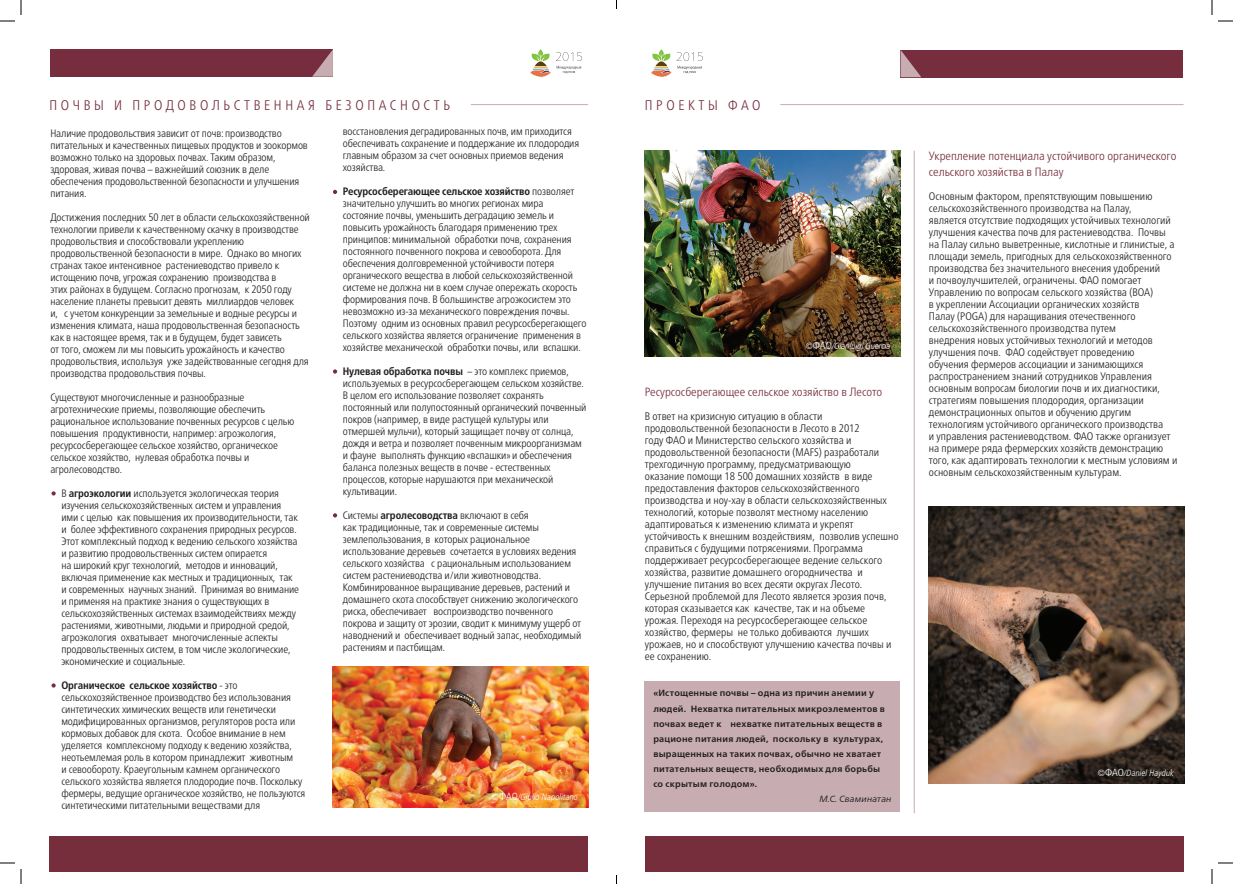
<style>
.page{position:relative;width:1233px;height:884px;background:#fff}
.page>*{position:absolute;margin:0;border:0;box-sizing:border-box;transform-origin:0 0}
.t1{font:300 condensed 14px "Frutiger Neue LTCYR";letter-spacing:.35em;color:#762e3d}
.t2{font:300 condensed 12px/16px "Frutiger Neue LTCYR";color:#762e3d}
.t3{font:300 condensed 11px/12px "Frutiger Neue LTCYR";color:#231f20}
.t4{font:300 condensed 10.8px/12px "Frutiger Neue LTCYR";letter-spacing:-.01em;color:#231f20}
.t5{font:700 9px/15px "Frutiger Neue LTCYR";letter-spacing:.02em;color:#231f20}
.t6{font:italic 300 condensed 9px "Frutiger LT Pro";color:#fff}
.t7{font:italic 9px "Frutiger Neue LTCYR";letter-spacing:.005em;color:#231f20}
.s1{font-weight:700}
.s2{font-family:"Frutiger Neue LTCYR";font-style:normal;font-size:10.3px}
</style>
<div class="page">
<div style="left:645px;top:836px;width:538px;height:35px;background:#762e3d"></div>
<div style="left:49px;top:836px;width:539px;height:35px;background:#762e3d"></div>
<div style="left:900px;top:50px;width:283px;height:27px;background:#762d3d"></div>
<svg style="left:900px;top:50px;width:21px;height:27px"></svg>
<img style="left:645px;top:151px;width:255px;height:205px">
<img style="left:928px;top:506px;width:256px;height:278px">
<div style="left:50px;top:49px;width:283px;height:28px;background:#762d3d"></div>
<svg style="left:312px;top:49px;width:21px;height:28px"></svg>
<hr style="left:914px;top:151px;width:1px;height:662px;background:#c7acb2">
<hr style="left:780px;top:104px;width:403px;height:1px;background:#c7acb2">
<div style="left:645px;top:681px;width:255px;height:130px;background:#c7acb2"></div>
<svg style="left:51px;top:491px;width:5px;height:4px"></svg>
<svg style="left:51px;top:683px;width:5px;height:5px"></svg>
<svg style="left:333px;top:190px;width:4px;height:4px"></svg>
<svg style="left:333px;top:513px;width:4px;height:4px"></svg>
<svg style="left:333px;top:369px;width:4px;height:5px"></svg>
<img style="left:333px;top:667px;width:255px;height:140px">
<hr style="left:471px;top:104px;width:117px;height:1px;background:#c7acb2">
<svg style="left:651px;top:49px;width:52px;height:28px"></svg>
<svg style="left:530px;top:49px;width:52px;height:28px"></svg>
<svg style="left:1218px;top:20px;width:15px;height:2px"></svg>
<svg style="left:1218px;top:862px;width:15px;height:2px"></svg>
<svg style="left:0;top:0;width:22px;height:22px"></svg>
<svg style="left:0;top:862px;width:22px;height:22px"></svg>
<svg style="left:1211px;top:0;width:1px;height:15px"></svg>
<svg style="left:1211px;top:869px;width:1px;height:15px"></svg>
<p class="t1" style="left:49px;top:97px;width:402px">П оч вы и продовольственн ая б езопасн ость</p>
<p class="t4" style="left:50px;top:127px;width:259px">Наличие продовольствия зависит от почв: производство питательных и качественных пищевых продуктов и зоокормов возможно только на здоровых почвах. Таким образом, здоровая, живая почва – важнейший союзник в деле обеспечения продовольственной безопасности и улучшения питания.</p>
<p class="t4" style="left:50px;top:211px;width:261px">Достижения последних 50 лет в области сельскохозяйственной технологии привели к качественному скачку в производстве продовольствия и способствовали укреплению продовольственной безопасности в мире. Однако во многих странах такое интенсивное растениеводство привело к истощению почв, угрожая сохранению производства в<br>этих районах в будущем. Согласно прогнозам, к 2050 году население планеты превысит девять миллиардов человек<br>и, с учетом конкуренции за земельные и водные ресурсы и изменения климата, наша продовольственная безопасность как в настоящее время, так и в будущем, будет зависеть<br>от того, сможем ли мы повысить урожайность и качество продовольствия, используя уже задействованные сегодня для производства продовольствия почвы.</p>
<p class="t4" style="left:50px;top:391px;width:245px">Существуют многочисленные и разнообразные агротехнические приемы, позволяющие обеспечить рациональное использование почвенных ресурсов с целью повышения продуктивности, например: агроэкология, ресурсосберегающее сельское хозяйство, органическое сельское хозяйство, нулевая обработка почвы и агролесоводство.</p>
<p class="t4" style="left:61px;top:488px;width:239px">В <span class="s1">агроэкологии</span> используется экологическая теория изучения сельскохозяйственных систем и управления ими с целью как повышения их производительности, так и более эффективного сохранения природных ресурсов.<br>Этот комплексный подход к ведению сельского хозяйства и развитию продовольственных систем опирается<br>на широкий круг технологий, методов и инноваций, включая применение как местных и традиционных, так и современных научных знаний. Принимая во внимание и применяя на практике знания о существующих в сельскохозяйственных системах взаимодействиях между растениями, животными, людьми и природной средой, агроэкология охватывает многочисленные аспекты продовольственных систем, в том числе экологические, экономические и социальные.</p>
<p class="t4" style="left:61px;top:680px;width:245px"><span class="s1">Органическое сельское хозяйство</span> - это сельскохозяйственное производство без использования синтетических химических веществ или генетически модифицированных организмов, регуляторов роста или кормовых добавок для скота. Особое внимание в нем уделяется комплексному подходу к ведению хозяйства, неотьемлемая роль в котором принадлежит животным<br>и севообороту. Краеугольным камнем органического сельского хозяйства является плодородие почв. П оскольку фермеры, ведущие органическое хозяйство, не пользуются синтетическими питательными веществами для</p>
<p class="t4" style="left:343px;top:125px;width:238px">восстановления деградированных почв, им приходится обеспечивать сохранение и поддержание их плодородия главным образом за счет основных приемов ведения хозяйства.</p>
<p class="t4" style="left:343px;top:185px;width:245px"><span class="s1">Ресурсосберегающее сельское хозяйство</span> позволяет значительно улучшить во многих регионах мира состояние почвы, уменьшить деградацию земель и повысить урожайность благодаря применению трех принципов: минимальной обработки почв, сохранения постоянного почвенного покрова и севооборота. Для обеспечения долговременной устойчивости потеря органического вещества в любой сельскохозяйственной системе не должна ни в коем случае опережать скорость формирования почв. В большинстве агроэкосистем это невозможно из-за механического повреждения почвы.<br>П оэтому одним из основных правил ресурсосберегающего сельского хозяйства является ограничение применения в хозяйстве механической обработки почвы, или вспашки.</p>
<p class="t4" style="left:343px;top:365px;width:245px"><span class="s1">Нулевая обработка почвы</span> – это комплекс приемов, используемых в ресурсосберегающем сельском хозяйстве.<br>В целом его использование позволяет сохранять постоянный или полупостоянный органический почвенный покров (например, в виде растущей культуры или отмершей мульчи), который защищает почву от солнца, дождя и ветра и позволяет почвенным микроорганизмам и фауне выполнять функцию «вспашки» и обеспечения баланса полезных веществ в почве - естественных процессов, которые нарушаются при механической культивации.</p>
<p class="t4" style="left:343px;top:509px;width:240px">Системы <span class="s1">агролесоводства</span> включают в себя<br>как традиционные, так и современные системы землепользования, в которых рациональное использование деревьев сочетается в условиях ведения сельского хозяйства с рациональным использованием систем растениеводства и/или животноводства.<br>Комбинированное выращивание деревьев, растений и домашнего скота способствует снижению экологического риска, обеспечивает воспроизводство почвенного покрова и защиту от эрозии, сводит к минимуму ущерб от наводнений и обеспечивает водный запас, необходимый растениям и пастбищам.</p>
<p class="t6" style="left:492px;top:792px;width:88px">©<span class="s2">ФАО</span>/Giulio Napolitano</p>
<p class="t1" style="left:645px;top:97px;width:11px">ПРОЕКТ</p>
<p class="t1" style="left:708px;top:97px;width:44px">Ы ФАО</p>
<p class="t6" style="left:805px;top:341px;width:86px">©<span class="s2">ФАО</span>/Gianluigi Guercia</p>
<p class="t2" style="left:645px;top:383px;width:239px">Ресурсосберегающее сельское хозяйство в Лесото</p>
<p class="t3" style="left:645px;top:410px;width:255px">В ответ на кризисную ситуацию в области продовольственной безопасности в Лесото в 2012<br>году ФАО и Министерство сельского хозяйства и продовольственной безопасности (MAFS) разработали трехгодичную программу, предусматривающую<br>оказание помощи 18 500 домашних хозяйств в виде предоставления факторов сельскохозяйственного производства и ноу-хау в области сельскохозяйственных технологий, которые позволят местному населению адаптироваться к изменению климата и укрепят устойчивость к внешним воздействиям, позволив успешно справиться с будущими потрясениями. П рограмма поддерживает ресурсосберегающее ведение сельского хозяйства, развитие домашнего огородничества и улучшение питания во всех десяти округах Лесото.<br>Серьезной проблемой для Лесото является эрозия почв, которая сказывается как качестве, так и на объеме урожая. П ереходя на ресурсосберегающее сельское хозяйство, фермеры не только добиваются лучших урожаев, но и способствуют улучшению качества почвы и ее сохранению.</p>
<p class="t5" style="left:653px;top:686px;width:233px">«Истощенные почвы – одна из причин анемии у людей. Нехватка питательных микроэлементов в почвах ведет к нехватке питательных веществ в рационе питания людей, поскольку в культурах, выращенных на таких почвах, обычно не хватает питательных веществ, необходимых для борьбы со скрытым голодом».</p>
<p class="t7" style="left:819px;top:793px;width:73px">М.С. Сваминатан</p>
<p class="t2" style="left:929px;top:148px;width:249px">Укрепление потенциала устойчивого органического сельского хозяйства в П алау</p>
<p class="t3" style="left:929px;top:190px;width:250px">Основным фактором, препятствующим повышению сельскохозяйственного производства на П алау,<br>является отсутствие подходящих устойчивых технологий улучшения качества почв для растениеводства. П очвы на Палау сильно выветренные, кислотные и глинистые, а площади земель, пригодных для сельскохозяйственного производства без значительного внесения удобрений<br>и почвоулучшителей, ограничены. ФАО помогает Управлению по вопросам сельского хозяйства (BOA)<br>в укреплении Ассоциации органических хозяйств<br>П алау (POGA) для наращивания отечественного сельскохозяйственного производства путем<br>внедрения новых устойчивых технологий и методов улучшения почв. ФАО содействует проведению<br>обучения фермеров ассоциации и занимающихся распространением знаний сотрудников Управления основным вопросам биологии почв и их диагностики, стратегиям повышения плодородия, организации демонстрационных опытов и обучению другим технологиям устойчивого органического производства<br>и управления растениеводством. ФАО также организует на примере ряда фермерских хозяйств демонстрацию того, как адаптировать технологии к местным условиям и основным сельскохозяйственным культурам.</p>
<p class="t6" style="left:1098px;top:768px;width:78px">©<span class="s2">ФАО</span>/Daniel Hayduk</p>
</div>
